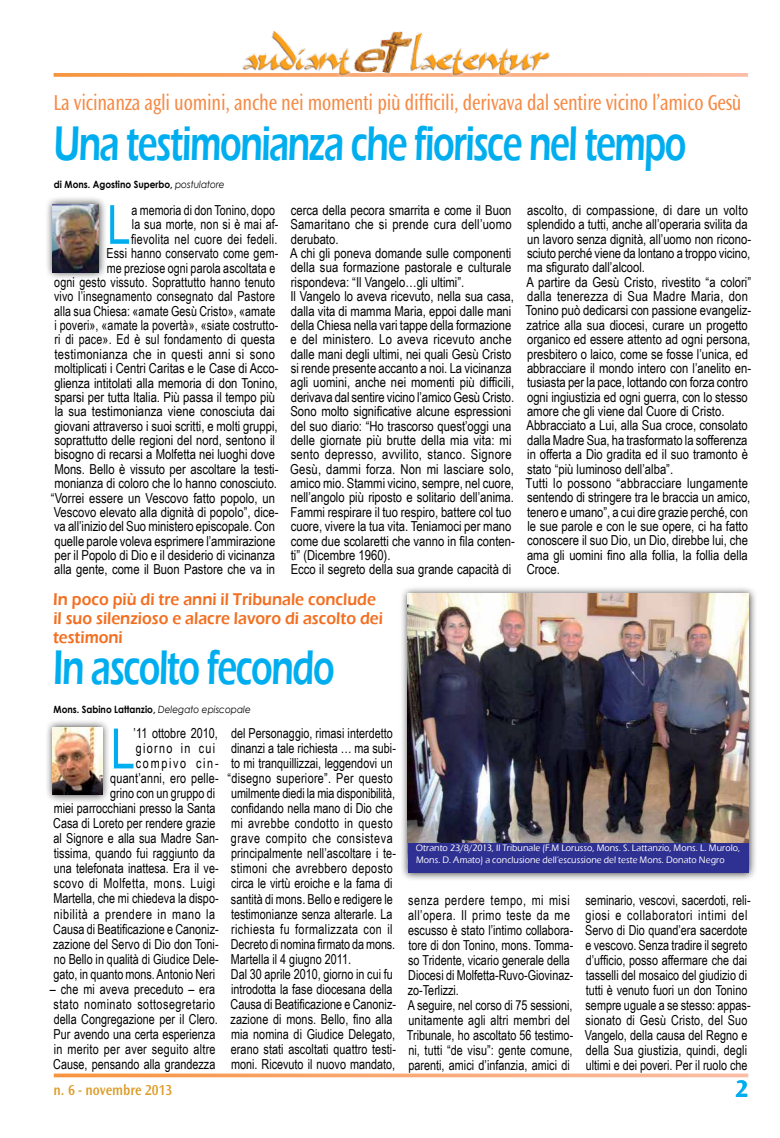
<style>
.page{position:relative;width:780px;height:1138px;background:#fff}
.page>*{position:absolute;margin:0;border:0;box-sizing:border-box;transform-origin:0 0}
.t1{font:55.62px "Arial Narrow";color:#00aeef;scale:.96 1}
.t2{font:53.88px "Arial Narrow";color:#00aeef;scale:.95 1}
.t3{font:600 50px "Eras ITC";letter-spacing:-.04em;color:#00aeef;scale:.7 1}
.t4{font:700 25px "Ocean Sans Std";color:#00aeef;scale:.95 1}
.t5{font:22.5px "Ocean Sans Std";letter-spacing:-.01em;color:#f68a46;scale:.8 1}
.t6{font:600 17.5px/18.8px "Eras ITC";color:#f36f21;scale:.9 1}
.t7{font:600 15px "Ocean Sans Std";color:#dc9c28;scale:.9 1}
.t8{font:13.75px/15px "Arial Narrow";color:#000;scale:.96 1}
.t9{font:13.75px/14.4px "Arial Narrow";color:#000}
.t10{font:13.75px/14.4px "Arial Narrow";color:#000;text-align:right;scale:.95 1}
.t11{font:700 10px "Century Gothic";color:#000;scale:.9 1}
.t12{font:500 9.62px/11px "Eras ITC";letter-spacing:.01em;color:#fff;scale:.93 1}
.s1{font-weight:400;font-style:italic}
</style>
<div class="page">
<svg style="left:54px;top:73px;width:694px;height:4px;background:#f9ad7b"></svg>
<img style="left:241px;top:31px;width:313px;height:46px">
<svg style="left:54px;top:1073px;width:694px;height:4px;background:#f9b486"></svg>
<div style="left:45px;top:196px;width:62px;height:85px;background:#000;opacity:.75"></div>
<img style="left:53px;top:204px;width:46px;height:68px">
<div style="left:45px;top:719px;width:65px;height:84px;background:#000;opacity:.75"></div>
<img style="left:53px;top:727px;width:49px;height:68px">
<div style="left:399px;top:585px;width:357px;height:296px;background:#000;opacity:.75"></div>
<img style="left:407px;top:593px;width:342px;height:273px">
<div style="left:407px;top:843px;width:341px;height:30px;background:#2e3092"></div>
<h3 class="t5" style="left:54px;top:90px;width:861px">La vicinanza agli uomini, anche nei momenti più difficili, derivava dal sentire vicino l’amico Gesù</h3>
<h3 class="t3" style="left:54px;top:115px;width:905px">Una testimonianza che fiorisce nel tempo</h3>
<p class="t11" style="left:54px;top:177px;width:191px">di Mons. Agostino Superbo, <span class="s1">postulatore</span></p>
<p class="t10" style="left:51px;top:202px;width:241px">a memoria di don Tonino, dopo<br>la sua morte, non si è mai af-<br>fievolita nel cuore dei fedeli.<br>Essi hanno conservato come gem-<br>me preziose ogni parola ascoltata e<br>ogni gesto vissuto. Soprattutto hanno tenuto vivo l’insegnamento consegnato dal Pastore alla sua Chiesa: «amate Gesù Cristo», «amate<br>i poveri», «amate la povertà», «siate costrutto&shy;ri di pace». Ed è sul fondamento di questa testimonianza che in questi anni si sono moltiplicati i Centri Caritas e le Case di Acco&shy;glienza intitolati alla memoria di don Tonino, sparsi per tutta Italia. Più passa il tempo più la sua testimonianza viene conosciuta dai giovani attraverso i suoi scritti, e molti gruppi, soprattutto delle regioni del nord, sentono il bisogno di recarsi a Molfetta nei luoghi dove Mons. Bello è vissuto per ascoltare la testi&shy;monianza di coloro che lo hanno conosciuto. “Vorrei essere un Vescovo fatto popolo, un Vescovo elevato alla dignità di popolo”, dice&shy;va all’inizio del Suo ministero episcopale. Con quelle parole voleva esprimere l’ammirazione per il Popolo di Dio e il desiderio di vicinanza alla gente, come il Buon Pastore che va in</p>
<p class="t9" style="left:290px;top:202px;width:226px">cerca della pecora smarrita e come il Buon Samaritano che si prende cura dell’uomo derubato.<br>A chi gli poneva domande sulle componenti della sua formazione pastorale e culturale rispondeva: “Il Vangelo…gli ultimi”.<br>Il Vangelo lo aveva ricevuto, nella sua casa, dalla vita di mamma Maria, eppoi dalle mani della Chiesa nella vari tappe della formazione e del ministero. Lo aveva ricevuto anche dalle mani degli ultimi, nei quali Gesù Cristo si rende presente accanto a noi. La vicinanza agli uomini, anche nei momenti più difficili, derivava dal sentire vicino l’amico Gesù Cristo.<br>Sono molto significative alcune espressioni del suo diario: “Ho trascorso quest’oggi una delle giornate più brutte della mia vita: mi sento depresso, avvilito, stanco. Signore Gesù, dammi forza. Non mi lasciare solo, amico mio. Stammi vicino, sempre, nel cuore, nell’angolo più riposto e solitario dell’anima.<br>Fammi respirare il tuo respiro, battere col tuo cuore, vivere la tua vita. Teniamoci per mano come due scolaretti che vanno in fila conten&shy;ti” (Dicembre 1960).<br>Ecco il segreto della sua grande capacità di</p>
<p class="t9" style="left:525px;top:202px;width:227px">ascolto, di compassione, di dare un volto splendido a tutti, anche all’operaria svilita da un lavoro senza dignità, all’uomo non ricono&shy;sciuto perché viene da lontano a troppo vicino, ma sfigurato dall’alcool.<br>A partire da Gesù Cristo, rivestito “a colori” dalla tenerezza di Sua Madre Maria, don Tonino può dedicarsi con passione evangeliz&shy;zatrice alla sua diocesi, curare un progetto organico ed essere attento ad ogni persona, presbitero o laico, come se fosse l’unica, ed abbracciare il mondo intero con l’anelito en&shy;tusiasta per la pace, lottando con forza contro ogni ingiustizia ed ogni guerra, con lo stesso amore che gli viene dal Cuore di Cristo.<br>Abbracciato a Lui, alla Sua croce, consolato dalla Madre Sua, ha trasformato la sofferenza in offerta a Dio gradita ed il suo tramonto è stato “più luminoso dell’alba”.<br>Tutti lo possono “abbracciare lungamente sentendo di stringere tra le braccia un amico, tenero e umano”, a cui dire grazie perché, con le sue parole e con le sue opere, ci ha fatto conoscere il suo Dio, un Dio, direbbe lui, che ama gli uomini fino alla follia, la follia della Croce.</p>
<p class="t6" style="left:53px;top:590px;width:368px">In poco più di tre anni il Tribunale conclude il suo silenzioso e alacre lavoro di ascolto dei testimoni</p>
<h3 class="t3" style="left:53px;top:639px;width:404px">In ascolto fecondo</h3>
<p class="t11" style="left:54px;top:701px;width:221px">Mons. Sabino Lattanzio, <span class="s1">Delegato episcopale</span></p>
<h2 class="t2" style="left:107px;top:185px;width:26px">L</h2>
<p class="t8" style="left:53px;top:725px;width:174px;text-align:right">’11 ottobre 2010,<br>giorno in cui<br>compivo cin-<br>quant’anni, ero pelle-<br>grino con un gruppo di<br>miei parrocchiani presso la Santa<br>Casa di Loreto per rendere grazie al Signore e alla sua Madre San&shy;tissima, quando fui raggiunto da una telefonata inattesa. Era il ve&shy;scovo di Molfetta, mons. Luigi<br>Martella, che mi chiedeva la dispo&shy;nibilità a prendere in mano la<br>Causa di Beatificazione e Canoniz&shy;zazione del Servo di Dio don Toni&shy;no Bello in qualità di Giudice Dele&shy;gato, in quanto mons. Antonio Neri</p>
<p class="t8" style="left:50px;top:980px;width:176px">– che mi aveva preceduto – era stato nominato sottosegretario della Congregazione per il Clero.<br>Pur avendo una certa esperienza in merito per aver seguito altre<br>Cause, pensando alla grandezza</p>
<h1 class="t1" style="left:111px;top:708px;width:27px">L</h1>
<p class="t8" style="left:227px;top:725px;width:177px">del Personaggio, rimasi interdetto dinanzi a tale richiesta … ma subi&shy;to mi tranquillizzai, leggendovi un “disegno superiore”. Per questo umilmente diedi la mia disponibilità, confidando nella mano di Dio che mi avrebbe condotto in questo grave compito che consisteva principalmente nell’ascoltare i te&shy;stimoni che avrebbero deposto circa le virtù eroiche e la fama di santità di mons. Bello e redigere le testimonianze senza alterarle. La richiesta fu formalizzata con il Decreto di nomina firmato da mons.<br>Martella il 4 giugno 2011.<br>Dal 30 aprile 2010, giorno in cui fu introdotta la fase diocesana della Causa di Beatificazione e Canoniz&shy;zazione di mons. Bello, fino alla mia nomina di Giudice Delegato, erano stati ascoltati quattro testi&shy;moni. Ricevuto il nuovo mandato,</p>
<p class="t12" style="left:416px;top:842px;width:350px">Otranto 23/8/2013, Il Tribunale (F.M Lorusso, Mons. S. Lattanzio, Mons. L. Murolo,<br>Mons. D. Amato) a conclusione dell’escussione del teste Mons. Donato Negro</p>
<p class="t8" style="left:407px;top:891px;width:175px">senza perdere tempo, mi misi all’opera. Il primo teste da me escusso è stato l’intimo collabora&shy;tore di don Tonino, mons. Tomma&shy;so Tridente, vicario generale della<br>Diocesi di Molfetta-Ruvo-Giovinaz&shy;zo-Terlizzi.<br>A seguire, nel corso di 75 sessioni, unitamente agli altri membri del<br>Tribunale, ho ascoltato 56 testimo&shy;ni, tutti “de visu”: gente comune, parenti, amici d’infanzia, amici di</p>
<p class="t8" style="left:585px;top:891px;width:174px">seminario, vescovi, sacerdoti, reli&shy;giosi e collaboratori intimi del Servo di Dio quand’era sacerdote e vescovo. Senza tradire il segreto d’ufficio, posso affermare che dai tasselli del mosaico del giudizio di tutti è venuto fuori un don Tonino sempre uguale a se stesso: appas&shy;sionato di Gesù Cristo, del Suo Vangelo, della causa del Regno e della Sua giustizia, quindi, degli ultimi e dei poveri. Per il ruolo che</p>
<p class="t7" style="left:54px;top:1081px;width:133px">n. 6 - novembre 2013</p>
<h3 class="t4" style="left:735px;top:1074px;width:14px">2</h3>
</div>
